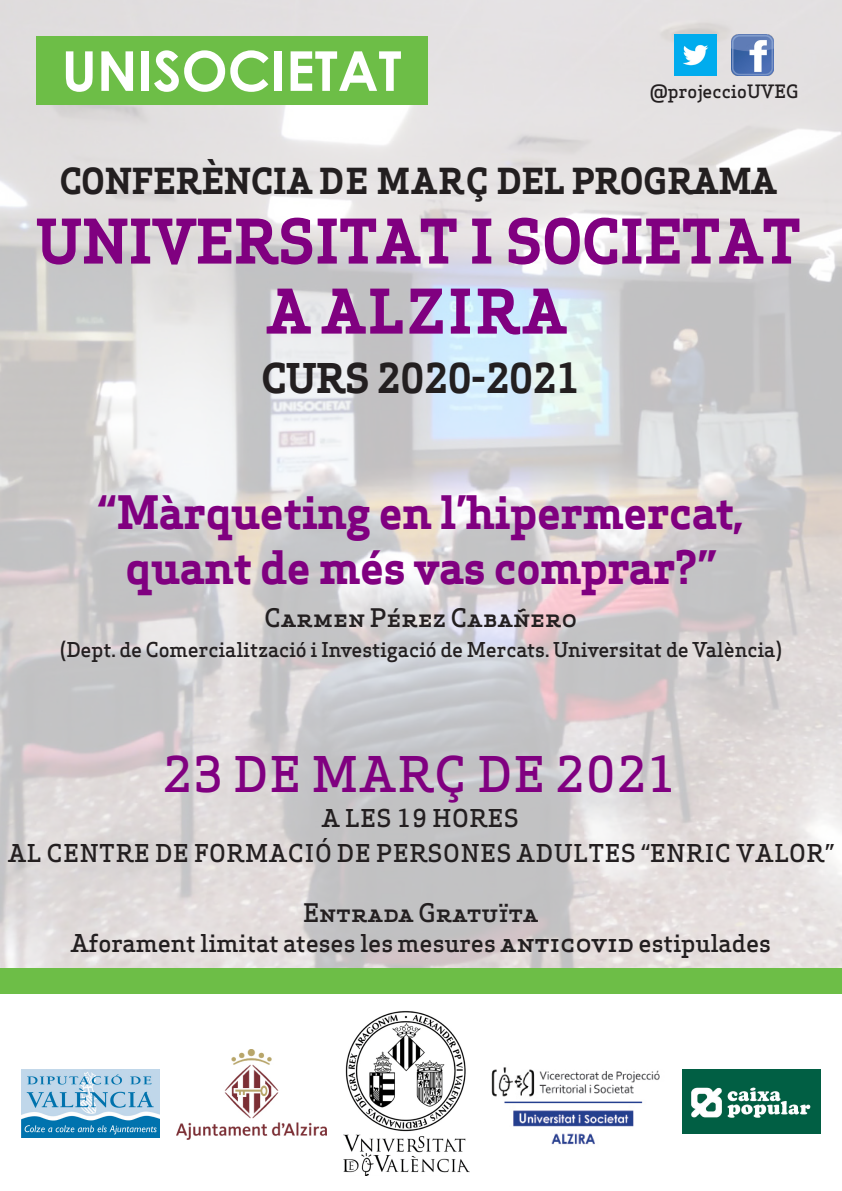
<style>
.page{position:relative;width:842px;height:1191px;background:#fff}
.page>*{position:absolute;margin:0;border:0;box-sizing:border-box;transform-origin:0 0}
.t1{font:700 60px "Apex Serif";color:#800080}
.t2{font:700 55px "Century Gothic";color:#fff}
.t3{font:500 48px "Apex Serif";letter-spacing:.04em;color:#800080}
.t4{font:700 45px "Apex Serif";letter-spacing:-.01em;color:#800080}
.t5{font:700 40px "Apex Serif";letter-spacing:-.01em;color:#231f20}
.t6{font:700 35px "Apex Serif";color:#231f20}
.t7{font:500 25px "Apex Serif";letter-spacing:-.01em;color:#231f20}
.t8{font:500 24px "Apex Serif";letter-spacing:.04em;color:#231f20}
.t9{font:500 24px "Apex Serif";letter-spacing:-.01em;color:#231f20}
.t10{font:500 20px "Apex Serif";letter-spacing:-.01em;color:#231f20}
.t11{font:500 18px "Apex Serif";color:#231f20}
.s1{font-size:26px}
</style>
<div class="page">
<img style="left:0;top:1px;width:842px;height:967px">
<div style="left:0;top:968px;width:842px;height:26px;background:#6dbe47"></div>
<div style="left:36px;top:36px;width:391px;height:69px;background:#6dbe47"></div>
<img style="left:731px;top:34px;width:42px;height:42px">
<img style="left:675px;top:34px;width:42px;height:42px">
<img style="left:491px;top:1067px;width:169px;height:78px">
<img style="left:343px;top:1011px;width:127px;height:164px">
<img style="left:682px;top:1069px;width:138px;height:64px">
<img style="left:176px;top:1049px;width:151px;height:90px">
<img style="left:22px;top:1069px;width:138px;height:68px">
<p class="t2" style="left:62px;top:29px;width:341px">UNISOCIETAT</p>
<p class="t11" style="left:650px;top:80px;width:150px">@projeccioUVEG</p>
<p class="t6" style="left:60px;top:158px;width:718px">CONFERÈNCIA DE MARÇ DEL PROGRAMA</p>
<p class="t1" style="left:36px;top:203px;width:766px">UNIVERSITAT I SOCIETAT</p>
<p class="t1" style="left:267px;top:273px;width:300px">A ALZIRA</p>
<p class="t5" style="left:261px;top:353px;width:320px">CURS 2020-2021</p>
<p class="t4" style="left:98px;top:483px;width:647px">“Màrqueting en l’hipermercat,</p>
<p class="t4" style="left:126px;top:538px;width:592px">quant de més vas comprar?”</p>
<p class="t7" style="left:264px;top:602px;width:314px">Carmen Pérez Cabañero</p>
<p class="t10" style="left:60px;top:637px;width:724px">(Dept. de Comercialització i Investigació de Mercats. Universitat de València)</p>
<p class="t3" style="left:163px;top:744px;width:515px">23 DE MARÇ DE 2021</p>
<p class="t8" style="left:322px;top:803px;width:199px">A LES 19 HORES</p>
<p class="t8" style="left:8px;top:838px;width:827px">AL CENTRE DE FORMACIÓ DE PERSONES ADULTES “ENRIC VALOR”</p>
<p class="t7" style="left:303px;top:896px;width:237px">Entrada Gratuïta</p>
<p class="t9" style="left:71px;top:927px;width:702px">Aforament limitat ateses les mesures <span class="s1">anticovid</span> estipulades</p>
</div>
